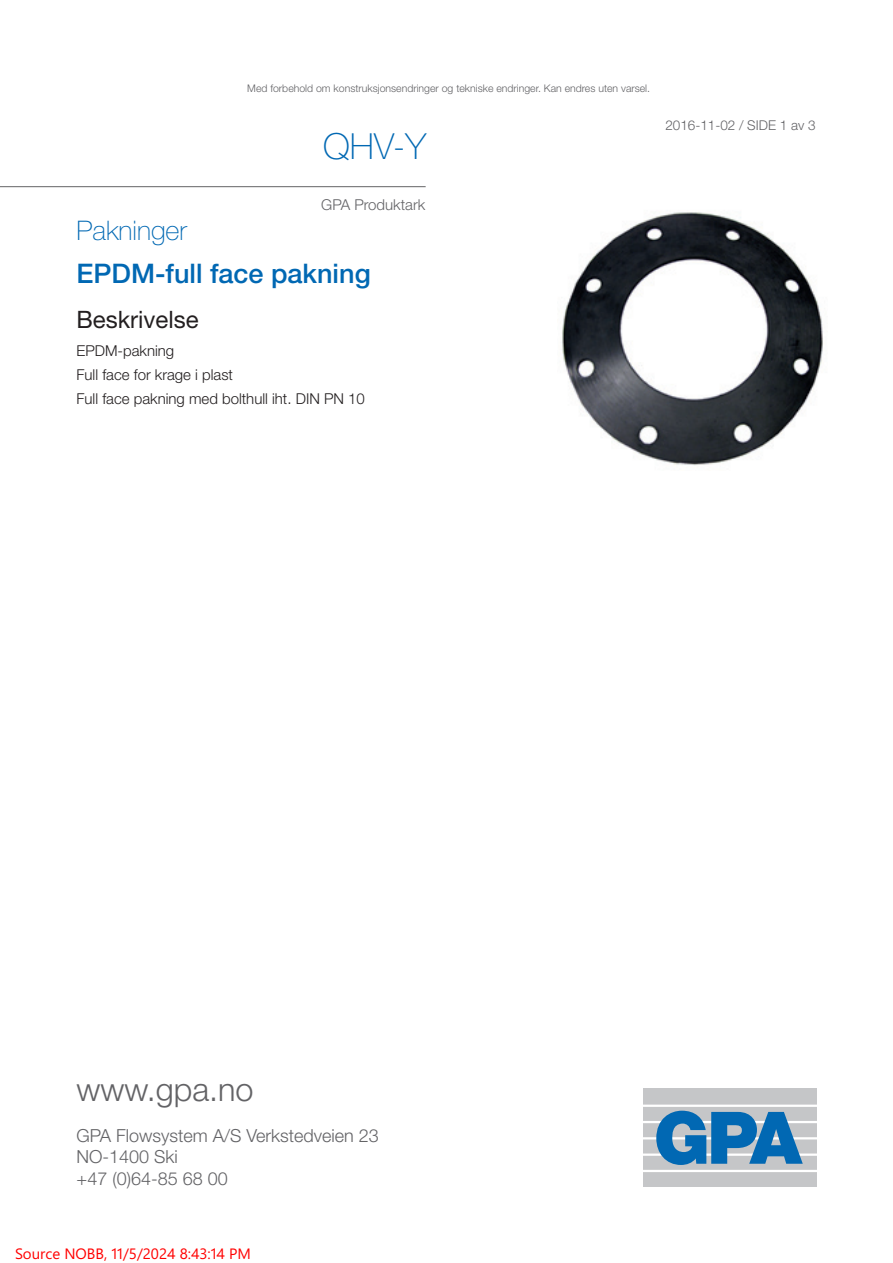
<style>
.page{position:relative;width:893px;height:1263px;background:#fff}
.page>*{position:absolute;margin:0;border:0;box-sizing:border-box;transform-origin:0 0}
.t1{font:100 36px "Helvetica Neue LT Std";color:#0168b3}
.t2{font:300 32.4px "Helvetica Neue LT Std";color:#636366}
.t3{font:500 27px "Helvetica Neue LT Std";color:#0168b3}
.t4{font:100 27px "Helvetica Neue LT Std";color:#0168b3}
.t5{font:24px "Helvetica Neue LT Std";color:#231f20}
.t6{font:300 18px/21.6px "Helvetica Neue LT Std";color:#636366}
.t7{font:300 15px/24px "Helvetica Neue LT Std";color:#231f20}
.t8{font:15px "Segoe WP";color:#f00}
.t9{font:300 15px "Helvetica Neue LT Std";color:#636366}
.t10{font:300 13.5px "Helvetica Neue LT Std";color:#636366}
.t11{font:300 10.5px "Helvetica Neue LT Std";color:#636366}
</style>
<div class="page">
<hr style="left:0;top:186px;width:426px;height:1px;background:#636366">
<div style="left:643px;top:1088px;width:173px;height:99px;background:#c5c6c8"></div>
<hr style="left:643px;top:1170px;width:173px;height:2px;background:#fff">
<hr style="left:643px;top:1153px;width:173px;height:3px;background:#fff">
<hr style="left:643px;top:1137px;width:173px;height:2px;background:#fff">
<hr style="left:643px;top:1121px;width:173px;height:2px;background:#fff">
<hr style="left:643px;top:1104px;width:173px;height:3px;background:#fff">
<svg style="left:656px;top:1111px;width:147px;height:54px"></svg>
<img style="left:562px;top:212px;width:261px;height:254px">
<p class="t11" style="left:247px;top:82px;width:404px">Med forbehold om konstruksjonsendringer og tekniske endringer. Kan endres uten varsel.</p>
<h1 class="t1" style="left:323px;top:126px;width:104px">QHV-Y</h1>
<h3 class="t9" style="left:321px;top:196px;width:105px">GPA Produktark</h3>
<h3 class="t4" style="left:77px;top:215px;width:112px">Pakninger</h3>
<h3 class="t3" style="left:77px;top:258px;width:296px">EPDM-full face pakning</h3>
<h3 class="t5" style="left:77px;top:305px;width:124px">Beskrivelse</h3>
<h3 class="t7" style="left:77px;top:338px;width:290px">EPDM-pakning<br>Full face for krage i plast<br>Full face pakning med bolthull iht. DIN PN 10</h3>
<p class="t10" style="left:665px;top:117px;width:152px">2016-11-02 / SIDE 1 av 3</p>
<h2 class="t2" style="left:77px;top:1069px;width:179px">www.gpa.no</h2>
<h3 class="t6" style="left:77px;top:1124px;width:304px">GPA Flowsystem A/S Verkstedveien 23<br>NO-1400 Ski<br>+47 (0)64-85 68 00</h3>
<h3 class="t8" style="left:15px;top:1243px;width:237px">Source NOBB, 11/5/2024 8:43:14 PM</h3>
</div>
